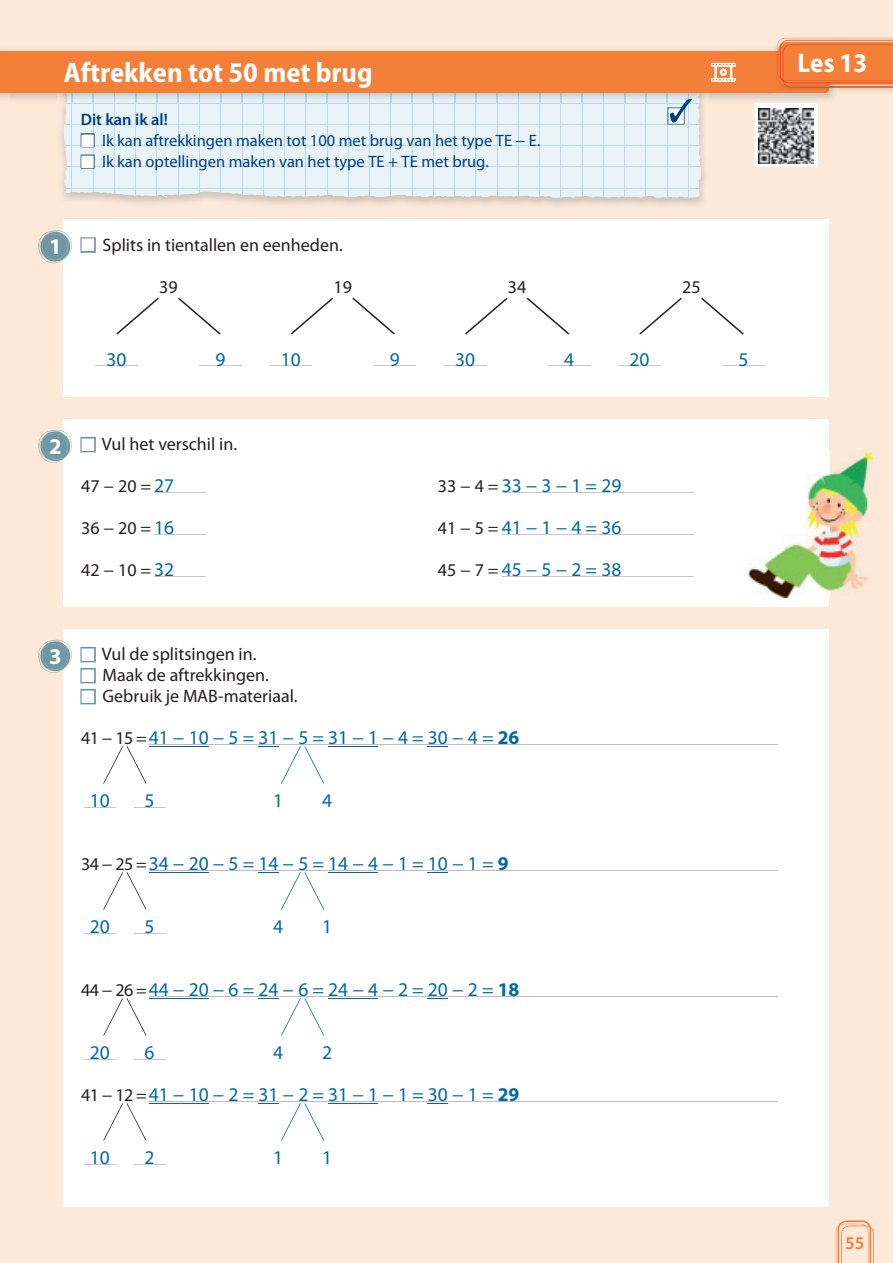
<style>
.page{position:relative;width:893px;height:1263px;background:#fee8d8}
.page>*{position:absolute;margin:0;border:0;box-sizing:border-box;transform-origin:0 0}
.t1{font:700 semi-condensed 28.5px "Myriad Pro";color:#fff}
.t2{font:700 semi-condensed 27px "Myriad Pro";color:#fff}
.t3{font:700 22.5px "Myriad Pro";color:#fff}
.t4{font:19.5px/42px "Myriad Pro";color:#0068a5;text-align:justify}
.t5{font:18px "Myriad Pro";color:#231f20}
.t6{font:600 18px "Myriad Pro";color:#f47f38}
.t7{font:16.5px "Myriad Pro";color:#014081}
.t8{font:600 16.5px "Myriad Pro";color:#014081}
.s1{color:#fff}
.s2{font-size:19.5px;color:#0068a5}
.s3{font-size:18px;color:#231f20}
.s4{font-weight:700}
</style>
<div class="page">
<svg style="left:63px;top:125px;width:639px;height:73px;background:#e3eef3"></svg>
<div style="left:81px;top:133px;width:14px;height:14px;border:2px solid #014081"></div>
<div style="left:81px;top:155px;width:14px;height:14px;border:2px solid #014081"></div>
<div style="left:754px;top:104px;width:64px;height:63px;background:#fff"></div>
<img style="left:758px;top:125px;width:56px;height:38px">
<div style="left:64px;top:219px;width:765px;height:987px;background:#fff"></div>
<div style="left:39px;top:398px;width:802px;height:21px;background:#fee8d8"></div>
<div style="left:39px;top:608px;width:802px;height:21px;background:#fee8d8"></div>
<hr style="left:150px;top:744px;width:628px;height:1px;background:#bcbdc0">
<hr style="left:150px;top:870px;width:628px;height:1px;background:#bcbdc0">
<hr style="left:150px;top:996px;width:628px;height:1px;background:#bcbdc0">
<hr style="left:150px;top:1101px;width:628px;height:1px;background:#bcbdc0">
<div style="left:80px;top:237px;width:16px;height:16px;border:3px solid #6c96a3"></div>
<svg style="left:116px;top:298px;width:43px;height:37px"></svg>
<svg style="left:178px;top:298px;width:43px;height:37px"></svg>
<hr style="left:95px;top:365px;width:43px;height:1px;background:#c7c8ca">
<hr style="left:199px;top:365px;width:43px;height:1px;background:#c7c8ca">
<svg style="left:291px;top:298px;width:42px;height:37px"></svg>
<svg style="left:352px;top:298px;width:43px;height:37px"></svg>
<hr style="left:269px;top:365px;width:43px;height:1px;background:#c7c8ca">
<hr style="left:374px;top:365px;width:42px;height:1px;background:#c7c8ca">
<svg style="left:465px;top:298px;width:43px;height:37px"></svg>
<svg style="left:527px;top:298px;width:42px;height:37px"></svg>
<hr style="left:444px;top:365px;width:42px;height:1px;background:#c7c8ca">
<hr style="left:548px;top:365px;width:42px;height:1px;background:#c7c8ca">
<svg style="left:639px;top:298px;width:43px;height:37px"></svg>
<svg style="left:701px;top:298px;width:43px;height:37px"></svg>
<hr style="left:618px;top:365px;width:43px;height:1px;background:#c7c8ca">
<hr style="left:722px;top:365px;width:43px;height:1px;background:#c7c8ca">
<div style="left:80px;top:437px;width:16px;height:15px;border:3px solid #6c96a3"></div>
<hr style="left:155px;top:492px;width:51px;height:1px;background:#c7c8ca">
<hr style="left:155px;top:534px;width:51px;height:1px;background:#c7c8ca">
<hr style="left:155px;top:576px;width:51px;height:1px;background:#c7c8ca">
<hr style="left:502px;top:492px;width:192px;height:1px;background:#c7c8ca">
<hr style="left:502px;top:534px;width:192px;height:1px;background:#c7c8ca">
<hr style="left:502px;top:576px;width:192px;height:1px;background:#c7c8ca">
<div style="left:80px;top:647px;width:16px;height:15px;border:3px solid #6c96a3"></div>
<div style="left:80px;top:668px;width:16px;height:15px;border:3px solid #6c96a3"></div>
<div style="left:80px;top:689px;width:16px;height:15px;border:3px solid #6c96a3"></div>
<svg style="left:38px;top:230px;width:34px;height:33px"></svg>
<img style="left:747px;top:451px;width:126px;height:146px">
<svg style="left:38px;top:430px;width:34px;height:33px"></svg>
<svg style="left:38px;top:640px;width:34px;height:33px"></svg>
<hr style="left:84px;top:807px;width:32px;height:1px;background:#c7c8ca">
<hr style="left:134px;top:807px;width:32px;height:1px;background:#c7c8ca">
<svg style="left:103px;top:746px;width:43px;height:38px"></svg>
<hr style="left:84px;top:933px;width:32px;height:1px;background:#c7c8ca">
<hr style="left:134px;top:933px;width:32px;height:1px;background:#c7c8ca">
<svg style="left:103px;top:872px;width:43px;height:38px"></svg>
<hr style="left:84px;top:1059px;width:32px;height:1px;background:#c7c8ca">
<hr style="left:134px;top:1059px;width:32px;height:1px;background:#c7c8ca">
<svg style="left:103px;top:998px;width:43px;height:38px"></svg>
<hr style="left:84px;top:1164px;width:32px;height:1px;background:#c7c8ca">
<hr style="left:134px;top:1164px;width:32px;height:1px;background:#c7c8ca">
<svg style="left:103px;top:1103px;width:43px;height:38px"></svg>
<svg style="left:836px;top:1220px;width:38px;height:43px"></svg>
<img style="left:778px;top:38px;width:115px;height:4px">
<img style="left:781px;top:40px;width:112px;height:2px">
<svg style="left:0;top:42px;width:893px;height:83px"></svg>
<hr style="left:149px;top:745px;width:60px;height:1px;background:#0068a5">
<hr style="left:328px;top:745px;width:50px;height:1px;background:#0068a5">
<svg style="left:258px;top:746px;width:66px;height:38px"></svg>
<hr style="left:149px;top:871px;width:60px;height:1px;background:#0068a5">
<hr style="left:328px;top:871px;width:50px;height:1px;background:#0068a5">
<svg style="left:258px;top:872px;width:66px;height:38px"></svg>
<hr style="left:149px;top:997px;width:60px;height:1px;background:#0068a5">
<hr style="left:328px;top:997px;width:50px;height:1px;background:#0068a5">
<svg style="left:258px;top:998px;width:66px;height:38px"></svg>
<hr style="left:149px;top:1102px;width:60px;height:1px;background:#0068a5">
<hr style="left:328px;top:1102px;width:50px;height:1px;background:#0068a5">
<svg style="left:258px;top:1103px;width:66px;height:38px"></svg>
<h1 class="t1" style="left:64px;top:56px;width:310px">Aftrekken tot 50 met brug</h1>
<p class="t8" style="left:81px;top:110px;width:89px">Dit kan ik al!</p>
<p class="t7" style="left:81px;top:131px;width:461px"><span class="s1">■</span> Ik kan aftrekkingen maken tot 100 met brug van het type TE − E.</p>
<p class="t7" style="left:81px;top:153px;width:410px"><span class="s1">■</span> Ik kan optellingen maken van het type TE + TE met brug.</p>
<p class="t3" style="left:49px;top:234px;width:14px">1</p>
<p class="t5" style="left:81px;top:235px;width:263px"><span class="s1">■</span> Splits in tientallen en eenheden.</p>
<p class="t5" style="left:159px;top:277px;width:20px">39</p>
<p class="t5" style="left:334px;top:277px;width:20px">19</p>
<p class="t5" style="left:508px;top:277px;width:20px">34</p>
<p class="t5" style="left:682px;top:277px;width:20px">25</p>
<p class="t4" style="left:106px;top:339px;width:22px">30</p>
<p class="t4" style="left:216px;top:339px;width:12px">9</p>
<p class="t4" style="left:281px;top:339px;width:22px">10</p>
<p class="t4" style="left:390px;top:339px;width:12px">9</p>
<p class="t4" style="left:455px;top:339px;width:22px">30</p>
<p class="t4" style="left:564px;top:339px;width:12px">4</p>
<p class="t4" style="left:629px;top:339px;width:22px">20</p>
<p class="t4" style="left:739px;top:339px;width:12px">5</p>
<p class="t3" style="left:49px;top:434px;width:14px">2</p>
<p class="t5" style="left:81px;top:434px;width:157px"><span class="s1">■</span> Vul het verschil in.</p>
<p class="t5" style="left:81px;top:476px;width:94px">47 − 20 = <span class="s2">27</span></p>
<p class="t5" style="left:81px;top:518px;width:94px">36 − 20 = <span class="s2">16</span></p>
<p class="t5" style="left:81px;top:560px;width:94px">42 − 10 = <span class="s2">32</span></p>
<p class="t4" style="left:438px;top:465px;width:185px"><span class="s3">33 − 4 =</span> 33 − 3 − 1 = 29<br><span class="s3">41 − 5 =</span> 41 − 1 − 4 = 36<br><span class="s3">45 − 7 =</span> 45 − 5 − 2 = 38</p>
<p class="t3" style="left:49px;top:644px;width:14px">3</p>
<p class="t5" style="left:81px;top:644px;width:177px"><span class="s1">■</span> Vul de splitsingen in.</p>
<p class="t5" style="left:81px;top:665px;width:189px"><span class="s1">■</span> Maak de aftrekkingen.</p>
<p class="t5" style="left:81px;top:686px;width:218px"><span class="s1">■</span> Gebruik je MAB-materiaal.</p>
<p class="t4" style="left:81px;top:717px;width:440px"><span class="s3">41 − 15 =</span>41 − 10 − 5 = 31 − 5 = 31 − 1 − 4 = 30 − 4 = <span class="s4">26</span></p>
<p class="t4" style="left:90px;top:780px;width:22px">10</p>
<p class="t4" style="left:144px;top:780px;width:12px">5</p>
<p class="t4" style="left:273px;top:780px;width:12px">1</p>
<p class="t4" style="left:322px;top:780px;width:12px">4</p>
<p class="t4" style="left:81px;top:843px;width:429px"><span class="s3">34 − 25 =</span>34 − 20 − 5 = 14 − 5 = 14 − 4 − 1 = 10 − 1 = <span class="s4">9</span></p>
<p class="t4" style="left:90px;top:906px;width:22px">20</p>
<p class="t4" style="left:144px;top:906px;width:12px">5</p>
<p class="t4" style="left:273px;top:906px;width:12px">4</p>
<p class="t4" style="left:322px;top:906px;width:12px">1</p>
<p class="t4" style="left:81px;top:969px;width:440px"><span class="s3">44 − 26 =</span>44 − 20 − 6 = 24 − 6 = 24 − 4 − 2 = 20 − 2 = <span class="s4">18</span></p>
<p class="t4" style="left:90px;top:1032px;width:22px">20</p>
<p class="t4" style="left:144px;top:1032px;width:12px">6</p>
<p class="t4" style="left:273px;top:1032px;width:12px">4</p>
<p class="t4" style="left:322px;top:1032px;width:12px">2</p>
<p class="t4" style="left:81px;top:1074px;width:440px"><span class="s3">41 − 12 =</span>41 − 10 − 2 = 31 − 2 = 31 − 1 − 1 = 30 − 1 = <span class="s4">29</span></p>
<p class="t4" style="left:90px;top:1137px;width:22px">10</p>
<p class="t4" style="left:144px;top:1137px;width:12px">2</p>
<p class="t4" style="left:273px;top:1137px;width:12px">1</p>
<p class="t4" style="left:322px;top:1137px;width:12px">1</p>
<h2 class="t2" style="left:798px;top:48px;width:71px">Les 13</h2>
<p class="t6" style="left:845px;top:1233px;width:21px">55</p>
</div>
